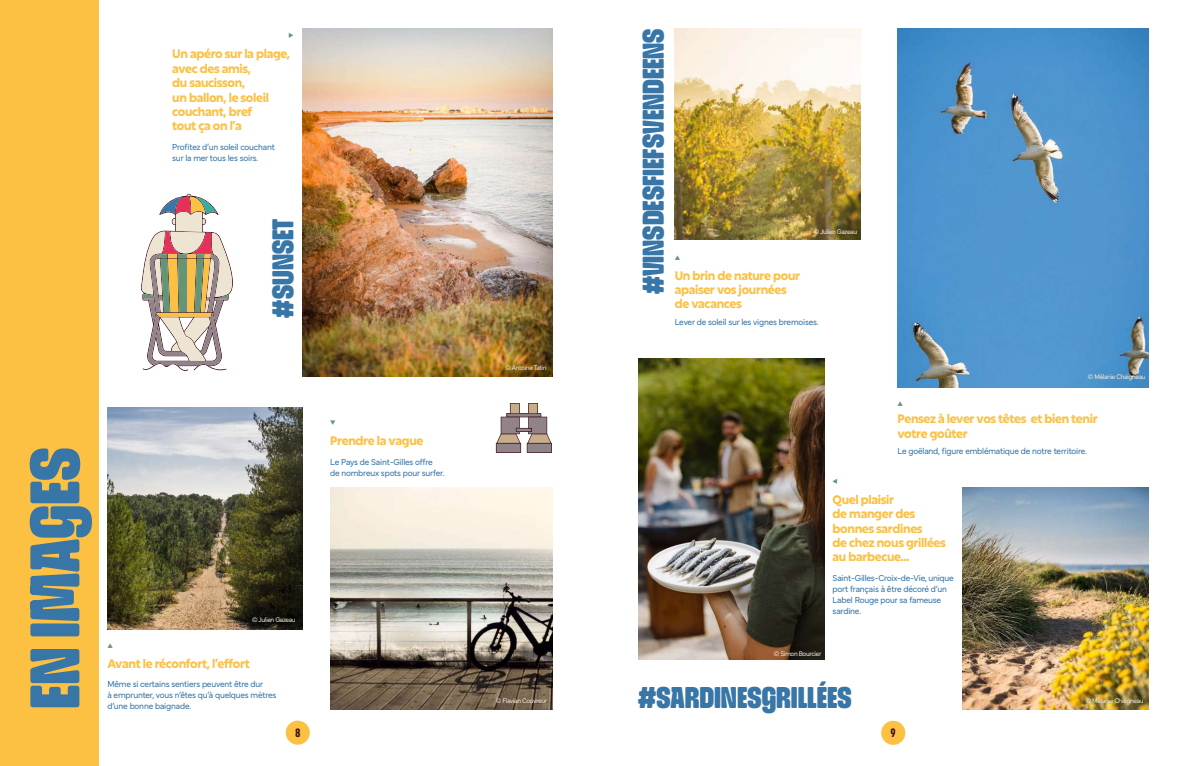
<style>
.page{position:relative;width:1191px;height:766px;background:#fff}
.page>*{position:absolute;margin:0;border:0;box-sizing:border-box;transform-origin:0 0}
.t1{font:100 extra-condensed 70px "Snug Variable";color:#3876a8}
.t2{font:100 extra-condensed 30px "Snug Variable";color:#3876a8}
.t3{font:700 12px/14.4px "Excon";letter-spacing:-.025em;color:#fcc043}
.t4{font:100 extra-condensed 12px "Snug Variable";color:#3c1014}
.t5{font:100 9px/11px "Mundial Narrow Variable";letter-spacing:-.02em;color:#3876a8}
.t6{font:900 9px "Area Extended";color:#639677}
.t7{font:100 7px "Mundial Narrow Variable";letter-spacing:-.05em;color:#eee4d2}
</style>
<div class="page">
<div style="left:286px;top:720px;width:24px;height:24px;background:#fcc043;border-radius:50%"></div>
<div style="left:881px;top:720px;width:24px;height:24px;background:#fcc043;border-radius:50%"></div>
<img style="left:330px;top:487px;width:223px;height:222px">
<img style="left:107px;top:407px;width:195px;height:222px">
<img style="left:302px;top:28px;width:251px;height:349px">
<img style="left:638px;top:358px;width:186px;height:301px">
<img style="left:897px;top:28px;width:251px;height:359px">
<img style="left:962px;top:487px;width:186px;height:222px">
<img style="left:674px;top:28px;width:186px;height:212px">
<div style="left:0;top:0;width:99px;height:765px;background:#fcc043"></div>
<svg style="left:141px;top:194px;width:92px;height:177px"></svg>
<svg style="left:496px;top:403px;width:56px;height:49px"></svg>
<h1 class="t1" style="left:20px;top:708px;width:263px;rotate:-90deg">EN IMAGES</h1>
<p class="t6" style="left:289px;top:27px;width:6px">▶</p>
<h3 class="t3" style="left:172px;top:46px;width:119px">Un apéro sur la plage, avec des amis,<br>du saucisson,<br>un ballon, le soleil couchant, bref<br>tout ça on l’a</h3>
<p class="t5" style="left:172px;top:140px;width:104px">Profitez d’un soleil couchant sur la mer tous les soirs.</p>
<h2 class="t2" style="left:268px;top:318px;width:101px;rotate:-90deg">#SUNSET</h2>
<p class="t6" style="left:330px;top:413px;width:7px">▼</p>
<h3 class="t3" style="left:330px;top:433px;width:95px">Prendre la vague</h3>
<p class="t5" style="left:330px;top:455px;width:116px">Le Pays de Saint-Gilles offre de nombreux spots pour surfer.</p>
<p class="t7" style="left:505px;top:362px;width:43px">© Antoine Tatin</p>
<p class="t7" style="left:252px;top:614px;width:45px">© Julien Gazeau</p>
<p class="t6" style="left:107px;top:635px;width:7px">▲</p>
<h3 class="t3" style="left:107px;top:655px;width:144px">Avant le réconfort, l’effort</h3>
<p class="t5" style="left:107px;top:677px;width:171px">Même si certains sentiers peuvent être dur<br>à emprunter, vous n’êtes qu’à quelques mètres d’une bonne baignade.</p>
<p class="t7" style="left:496px;top:694px;width:53px">© Flavian Couvreur</p>
<h2 class="t2" style="left:638px;top:294px;width:267px;rotate:-90deg">#VINSDESFIEFSVENDEENS</h2>
<p class="t7" style="left:814px;top:226px;width:45px">© Julien Gazeau</p>
<p class="t6" style="left:674px;top:248px;width:7px">▲</p>
<h3 class="t3" style="left:674px;top:268px;width:127px">Un brin de nature pour apaiser vos journées de vacances</h3>
<p class="t5" style="left:674px;top:315px;width:145px">Lever de soleil sur les vignes bremoises.</p>
<p class="t7" style="left:1087px;top:371px;width:59px">© Mélanie Chaigneau</p>
<p class="t6" style="left:897px;top:394px;width:7px">▲</p>
<h3 class="t3" style="left:897px;top:411px;width:202px">Pensez à lever vos têtes et bien tenir votre goûter</h3>
<p class="t5" style="left:897px;top:445px;width:191px">Le goëland, figure emblématique de notre territoire.</p>
<p class="t6" style="left:832px;top:472px;width:6px">◀</p>
<h3 class="t3" style="left:832px;top:492px;width:115px">Quel plaisir<br>de manger des bonnes sardines<br>de chez nous grillées au barbecue...</h3>
<p class="t5" style="left:832px;top:571px;width:123px">Saint-Gilles-Croix-de-Vie, unique port français à être décoré d’un<br>Label Rouge pour sa fameuse sardine.</p>
<p class="t7" style="left:774px;top:648px;width:49px">© Simon Bourcier</p>
<h2 class="t2" style="left:638px;top:682px;width:215px">#SARDINESGRILLÉES</h2>
<p class="t7" style="left:1085px;top:694px;width:59px">© Mélanie Chaigneau</p>
<h3 class="t4" style="left:295px;top:726px;width:6px">8</h3>
<h3 class="t4" style="left:891px;top:726px;width:6px">9</h3>
</div>
